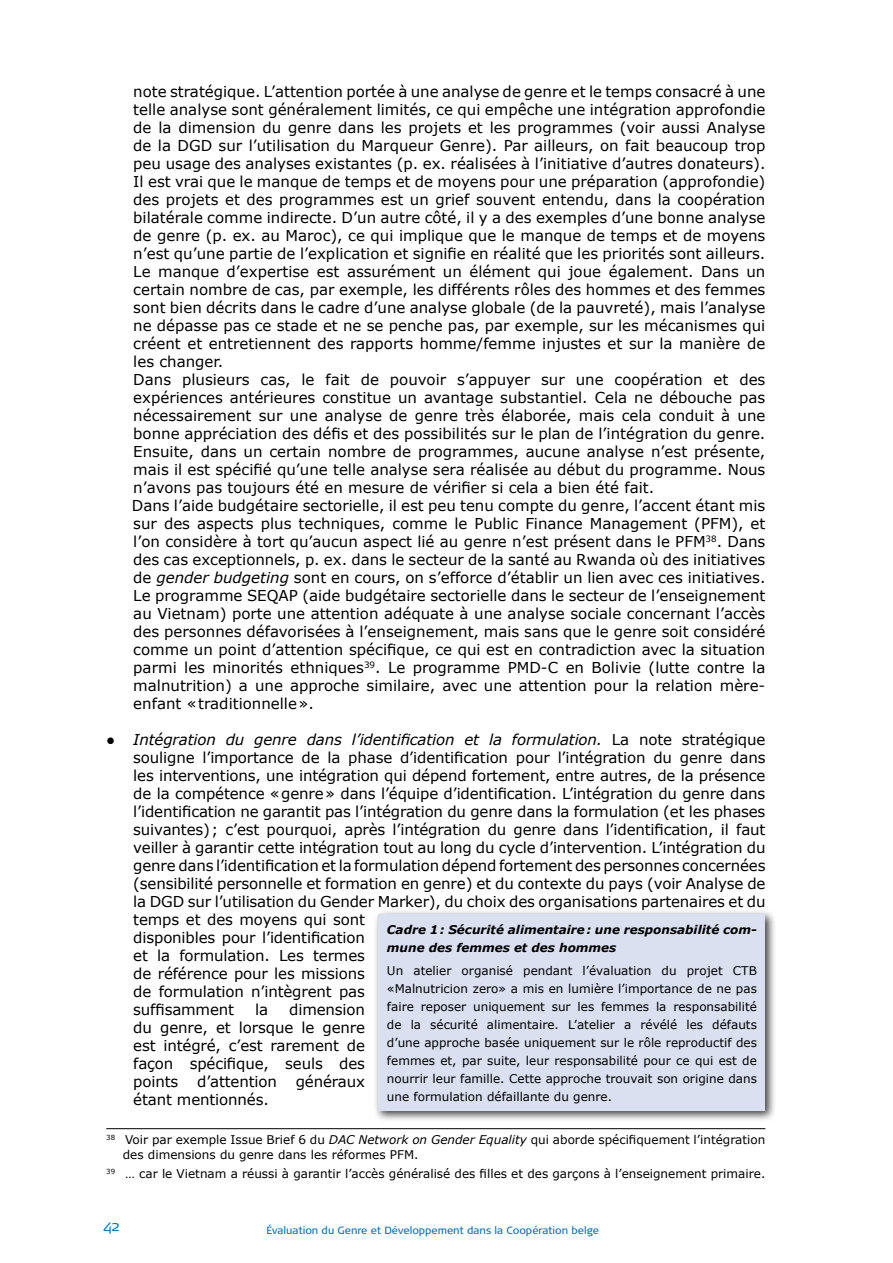
<style>
.page{position:relative;width:893px;height:1263px;background:#fff}
.page>*{position:absolute;margin:0;border:0;box-sizing:border-box;transform-origin:0 0}
.t1{font:15px/18px "Verdana";color:#000}
.t2{font:300 15px "Signa Normal";color:#0b72b5}
.t3{font:12px/18px "Verdana";color:#000}
.t4{font:italic 700 12px/18px "Verdana";color:#000}
.t5{font:10.5px "Signa Normal";color:#0b72b5}
.s1{font-style:italic}
</style>
<div class="page">
<hr style="left:106px;top:1128px;width:659px;height:1px;background:#000">
<div style="left:373px;top:909px;width:404px;height:213px;background:#000;opacity:.75"></div>
<div style="left:378px;top:915px;width:387px;height:196px;background:#dae0f0"></div>
<p class="t1" style="left:132px;top:82px;width:635px">note stratégique. L’attention portée à une analyse de genre et le temps consacré à une telle analyse sont généralement limités, ce qui empêche une intégration approfondie de la dimension du genre dans les projets et les programmes (voir aussi Analyse de la DGD sur l’utilisation du Marqueur Genre). Par ailleurs, on fait beaucoup trop peu usage des analyses existantes (p. ex. réalisées à l’initiative d’autres donateurs).<br>Il est vrai que le manque de temps et de moyens pour une préparation (approfondie) des projets et des programmes est un grief souvent entendu, dans la coopération bilatérale comme indirecte. D’un autre côté, il y a des exemples d’une bonne analyse de genre (p. ex. au Maroc), ce qui implique que le manque de temps et de moyens n’est qu’une partie de l’explication et signifie en réalité que les priorités sont ailleurs.<br>Le manque d’expertise est assurément un élément qui joue également. Dans un certain nombre de cas, par exemple, les différents rôles des hommes et des femmes sont bien décrits dans le cadre d’une analyse globale (de la pauvreté), mais l’analyse ne dépasse pas ce stade et ne se penche pas, par exemple, sur les mécanismes qui créent et entretiennent des rapports homme/femme injustes et sur la manière de les changer.<br>Dans plusieurs cas, le fait de pouvoir s’appuyer sur une coopération et des expériences antérieures constitue un avantage substantiel. Cela ne débouche pas nécessairement sur une analyse de genre très élaborée, mais cela conduit à une bonne appréciation des défis et des possibilités sur le plan de l’intégration du genre.<br>Ensuite, dans un certain nombre de programmes, aucune analyse n’est présente, mais il est spécifié qu’une telle analyse sera réalisée au début du programme. Nous n’avons pas toujours été en mesure de vérifier si cela a bien été fait.<br>Dans l’aide budgétaire sectorielle, il est peu tenu compte du genre, l’accent étant mis sur des aspects plus techniques, comme le Public Finance Management (PFM), et l’on considère à tort qu’aucun aspect lié au genre n’est présent dans le PFM<sup>38</sup>. Dans des cas exceptionnels, p. ex. dans le secteur de la santé au Rwanda où des initiatives de <span class="s1">gender budgeting</span> sont en cours, on s’efforce d’établir un lien avec ces initiatives.<br>Le programme SEQAP (aide budgétaire sectorielle dans le secteur de l’enseignement au Vietnam) porte une attention adéquate à une analyse sociale concernant l’accès des personnes défavorisées à l’enseignement, mais sans que le genre soit considéré comme un point d’attention spécifique, ce qui est en contradiction avec la situation parmi les minorités ethniques<sup>39</sup>. Le programme PMD-C en Bolivie (lutte contre la malnutrition) a une approche similaire, avec une attention pour la relation mère&shy;enfant «traditionnelle».</p>
<p class="t1" style="left:133px;top:730px;width:634px;text-indent:-27px">● <span class="s1">Intégration du genre dans l’identification et la formulation.</span> La note stratégique souligne l’importance de la phase d’identification pour l’intégration du genre dans les interventions, une intégration qui dépend fortement, entre autres, de la présence de la compétence «genre» dans l’équipe d’identification. L’intégration du genre dans l’identification ne garantit pas l’intégration du genre dans la formulation (et les phases suivantes); c’est pourquoi, après l’intégration du genre dans l’identification, il faut veiller à garantir cette intégration tout au long du cycle d’intervention. L’intégration du genre dans l’identification et la formulation dépend fortement des personnes concernées (sensibilité personnelle et formation en genre) et du contexte du pays (voir Analyse de la DGD sur l’utilisation du Gender Marker), du choix des organisations partenaires et du temps et des moyens qui sont<br>disponibles pour l’identification<br>et la formulation. Les termes<br>de référence pour les missions<br>de formulation n’intègrent pas<br>suffisamment</p>
<p class="t4" style="left:387px;top:921px;width:371px">Cadre 1: Sécurité alimentaire: une responsabilité com&shy;mune des femmes et des hommes</p>
<p class="t3" style="left:387px;top:961px;width:371px;text-align:justify">Un atelier organisé pendant l’évaluation du projet CTB «Malnutricion zero» a mis en lumière l’importance de ne pas faire reposer uniquement sur les femmes la responsabilité de la sécurité alimentaire. L’atelier a révélé les défauts d’une approche basée uniquement sur le rôle reproductif des femmes et, par suite, leur responsabilité pour ce qui est de nourrir leur famille. Cette approche trouvait son origine dans une formulation défaillante du genre.</p>
<p class="t1" style="left:133px;top:1000px;width:233px;text-align:justify;text-indent:156px">dimension du genre, et lorsque le genre est intégré, c’est rarement de façon spécifique, seuls des points</p>
<p class="t1" style="left:255px;top:1000px;width:14px">la</p>
<p class="t1" style="left:197px;top:1072px;width:81px">d’attention</p>
<p class="t1" style="left:296px;top:1072px;width:71px">généraux</p>
<p class="t1" style="left:133px;top:1090px;width:137px">étant mentionnés.</p>
<p class="t3" style="left:123px;top:1132px;width:644px;line-height:15px;text-indent:-16px"><sup>38</sup> Voir par exemple Issue Brief 6 du <span class="s1">DAC Network on Gender Equality</span> qui aborde spécifiquement l’intégration des dimensions du genre dans les réformes PFM.</p>
<p class="t3" style="left:106px;top:1164px;width:661px"><sup>39</sup> … car le Vietnam a réussi à garantir l’accès généralisé des filles et des garçons à l’enseignement primaire.</p>
<p class="t2" style="left:103px;top:1217px;width:18px">42</p>
<p class="t5" style="left:266px;top:1224px;width:334px">Évaluation du Genre et Développement dans la Coopération belge</p>
</div>
